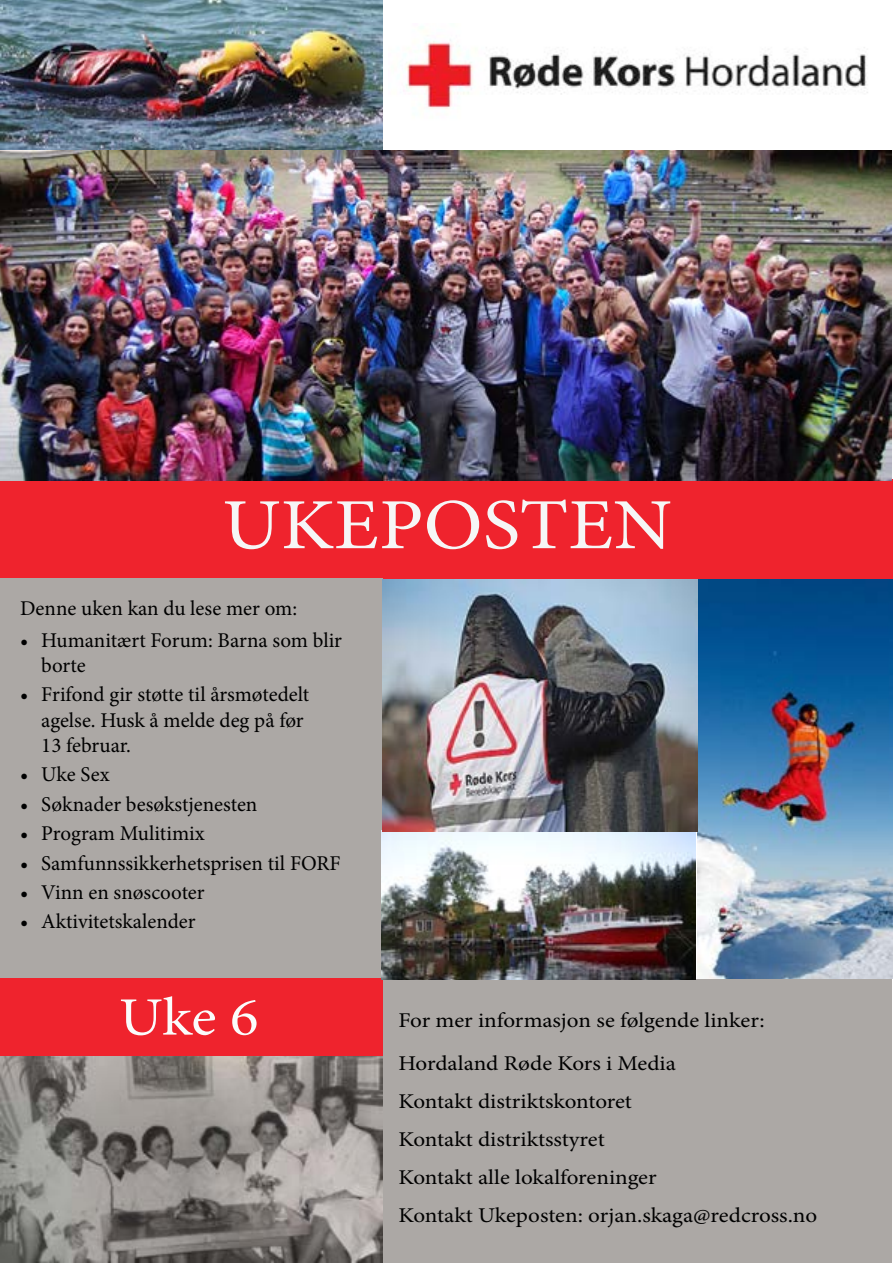
<style>
.page{position:relative;width:893px;height:1263px;background:#fff}
.page>*{position:absolute;margin:0;border:0;box-sizing:border-box;transform-origin:0 0}
.t1{font:72px "Minion Pro";color:#f6f6f6;scale:1.1 1}
.t2{font:54px "Minion Pro";color:#fbfbfb;scale:1.1 1}
.t3{font:21px/25.2px "Minion Pro";color:#000}
.t4{font:21px/38px "Minion Pro";color:#000;scale:1.1 1}
</style>
<div class="page">
<img style="left:1px;top:0;width:382px;height:150px">
<img style="left:403px;top:26px;width:465px;height:83px">
<div style="left:1px;top:479px;width:892px;height:100px;background:#ef232d"></div>
<div style="left:0;top:579px;width:383px;height:399px;background:#aca8a5"></div>
<div style="left:383px;top:979px;width:509px;height:283px;background:#aca8a5"></div>
<div style="left:0;top:979px;width:383px;height:78px;background:#ef232d"></div>
<img style="left:697px;top:579px;width:196px;height:399px">
<img style="left:0;top:1056px;width:383px;height:206px">
<img style="left:382px;top:830px;width:313px;height:149px">
<img style="left:383px;top:579px;width:314px;height:252px">
<img style="left:0;top:150px;width:892px;height:330px">
<h1 class="t1" style="left:222px;top:477px;width:410px">UKEPOSTEN</h1>
<p class="t3" style="left:20px;top:596px;width:279px">Denne uken kan du lese mer om:</p>
<p class="t3" style="left:41px;top:627px;width:302px;text-indent:-21px">• Humanitært Forum: Barna som blir borte</p>
<p class="t3" style="left:41px;top:682px;width:269px;text-indent:-21px">• Frifond gir støtte til årsmøtedelt agelse. Husk å melde deg på før<br>13 februar.</p>
<p class="t3" style="left:20px;top:762px;width:91px">• Uke Sex</p>
<p class="t3" style="left:20px;top:791px;width:239px">• Søknader besøkstjenesten</p>
<p class="t3" style="left:20px;top:821px;width:186px">• Program Mulitimix</p>
<p class="t3" style="left:20px;top:850px;width:322px">• Samfunnssikkerhetsprisen til FORF</p>
<p class="t3" style="left:20px;top:880px;width:186px">• Vinn en snøscooter</p>
<p class="t3" style="left:20px;top:909px;width:177px">• Aktivitetskalender</p>
<h2 class="t2" style="left:119px;top:981px;width:128px">Uke 6</h2>
<p class="t4" style="left:398px;top:999px;width:334px;line-height:42.9px">For mer informasjon se følgende linker:<br>Hordaland Røde Kors i Media</p>
<p class="t4" style="left:398px;top:1082px;width:382px">Kontakt distriktskontoret<br>Kontakt distriktsstyret<br>Kontakt alle lokalforeninger<br>Kontakt Ukeposten: orjan.skaga@redcross.no</p>
</div>
